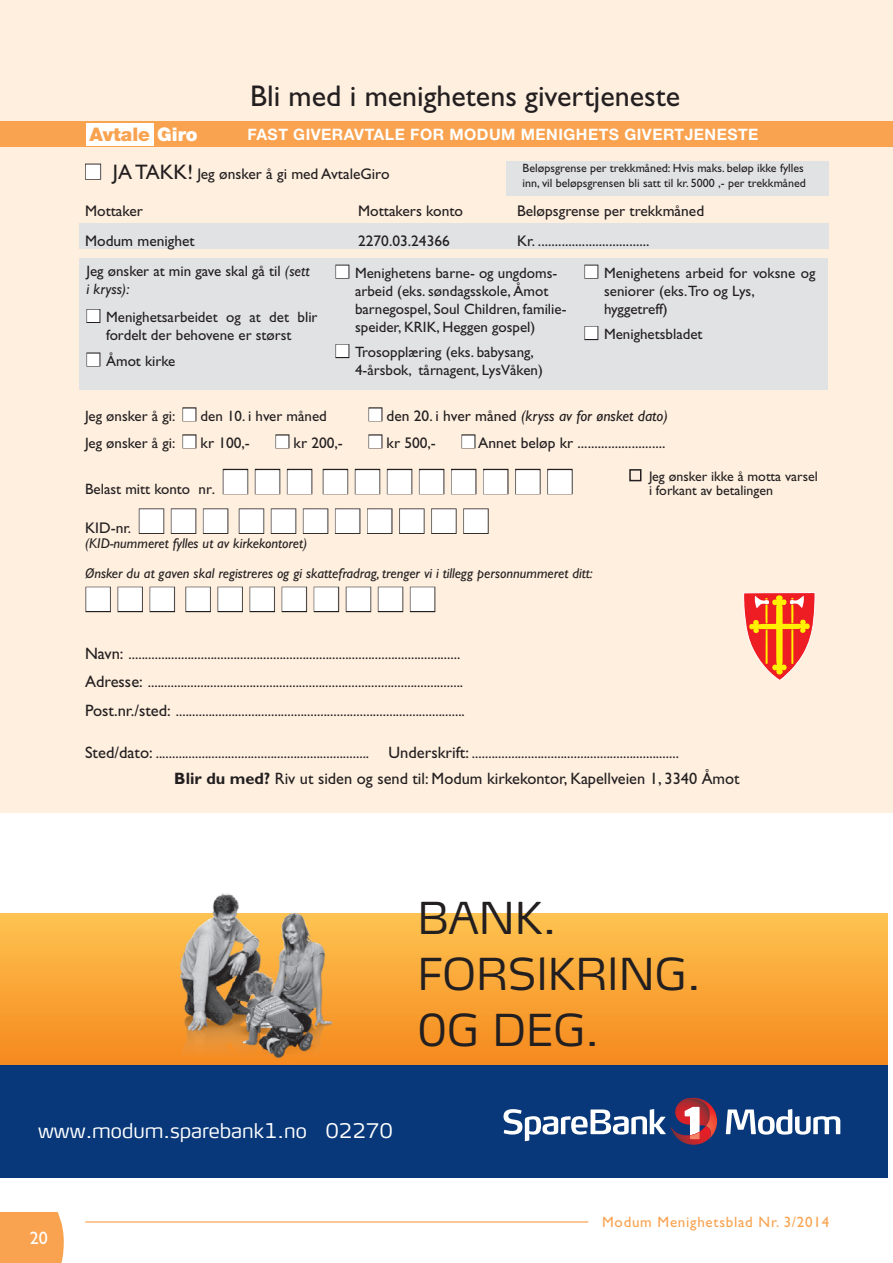
<style>
.page{position:relative;width:893px;height:1263px;background:#fff}
.page>*{position:absolute;margin:0;border:0;box-sizing:border-box;transform-origin:0 0}
.t1{font:300 43.5px/55.9px "Max TF";color:#231f20}
.t2{font:34.5px "Zapf Dingbats ITC";color:#fff}
.t3{font:30px "Gill Sans";color:#231f20}
.t4{font:300 19.95px "Max TF";color:#fff}
.t5{font:900 18.75px "Helvetica Neue";color:#f9a350}
.t6{font:18px "Gill Sans";color:#fff}
.t7{font:16.5px "Gill Sans";color:#231f20}
.t8{font:700 15.75px "Helvetica Neue";letter-spacing:.03em;color:#fff}
.t9{font:15.45px "Gill Sans";color:#231f20}
.t10{font:italic 15.45px "Gill Sans";color:#231f20}
.t11{font:15px/18px "Gill Sans";color:#231f20}
.t12{font:15px "Gill Sans";letter-spacing:.05em;color:#f9a350}
.t13{font:italic 14.25px/30.3px "Gill Sans";color:#231f20}
.t14{font:13.95px/14px "Gill Sans";color:#231f20}
.t15{font:12px/14.4px "Gill Sans";color:#231f20}
.s1{color:#fff}
.s2{font-size:21px}
.s3{font-style:italic}
.s4{font-style:normal}
.s5{font-size:15.45px}
.s6{font-size:16.5px}
.s7{font-weight:700}
</style>
<div class="page">
<div style="left:0;top:1212px;width:64px;height:51px;background:#f9a350"></div>
<hr style="left:86px;top:1221px;width:502px;height:1px;background:#f9a350">
<div style="left:0;top:0;width:893px;height:813px;background:#feefdf"></div>
<div style="left:0;top:1064px;width:888px;height:114px;background:#083879"></div>
<svg style="left:726px;top:1109px;width:114px;height:25px"></svg>
<svg style="left:503px;top:1097px;width:214px;height:48px"></svg>
<div style="left:0;top:914px;width:888px;height:150px;background:linear-gradient(to bottom,#fec350,#f5891e)"></div>
<img style="left:157px;top:893px;width:189px;height:171px">
<div style="left:79px;top:223px;width:749px;height:26px;background:#e1e2e4"></div>
<div style="left:506px;top:161px;width:323px;height:35px;background:#e1e2e4"></div>
<div style="left:85px;top:164px;width:16px;height:16px;border:2px solid #231f20"></div>
<div style="left:182px;top:407px;width:14px;height:14px;border:2px solid #231f20"></div>
<div style="left:368px;top:407px;width:14px;height:14px;border:2px solid #231f20"></div>
<div style="left:182px;top:434px;width:14px;height:14px;border:2px solid #231f20"></div>
<div style="left:275px;top:434px;width:14px;height:14px;border:2px solid #231f20"></div>
<div style="left:368px;top:434px;width:14px;height:14px;border:2px solid #231f20"></div>
<div style="left:461px;top:434px;width:14px;height:14px;border:2px solid #231f20"></div>
<div style="left:223px;top:469px;width:25px;height:25px;border:2px solid #231f20"></div>
<div style="left:255px;top:469px;width:25px;height:25px;border:2px solid #231f20"></div>
<div style="left:287px;top:469px;width:25px;height:25px;border:2px solid #231f20"></div>
<div style="left:323px;top:469px;width:25px;height:25px;border:2px solid #231f20"></div>
<div style="left:355px;top:469px;width:25px;height:25px;border:2px solid #231f20"></div>
<div style="left:387px;top:469px;width:25px;height:25px;border:2px solid #231f20"></div>
<div style="left:419px;top:469px;width:25px;height:25px;border:2px solid #231f20"></div>
<div style="left:451px;top:469px;width:25px;height:25px;border:2px solid #231f20"></div>
<div style="left:483px;top:469px;width:25px;height:25px;border:2px solid #231f20"></div>
<div style="left:515px;top:469px;width:26px;height:25px;border:2px solid #231f20"></div>
<div style="left:547px;top:469px;width:26px;height:25px;border:2px solid #231f20"></div>
<div style="left:139px;top:508px;width:25px;height:26px;border:2px solid #231f20"></div>
<div style="left:171px;top:508px;width:25px;height:26px;border:2px solid #231f20"></div>
<div style="left:203px;top:508px;width:25px;height:26px;border:2px solid #231f20"></div>
<div style="left:239px;top:508px;width:25px;height:26px;border:2px solid #231f20"></div>
<div style="left:271px;top:508px;width:25px;height:26px;border:2px solid #231f20"></div>
<div style="left:303px;top:508px;width:25px;height:26px;border:2px solid #231f20"></div>
<div style="left:335px;top:508px;width:25px;height:26px;border:2px solid #231f20"></div>
<div style="left:367px;top:508px;width:25px;height:26px;border:2px solid #231f20"></div>
<div style="left:399px;top:508px;width:25px;height:26px;border:2px solid #231f20"></div>
<div style="left:431px;top:508px;width:26px;height:26px;border:2px solid #231f20"></div>
<div style="left:463px;top:508px;width:26px;height:26px;border:2px solid #231f20"></div>
<div style="left:85px;top:587px;width:26px;height:25px;border:2px solid #231f20"></div>
<div style="left:118px;top:587px;width:25px;height:25px;border:2px solid #231f20"></div>
<div style="left:150px;top:587px;width:25px;height:25px;border:2px solid #231f20"></div>
<div style="left:185px;top:587px;width:26px;height:25px;border:2px solid #231f20"></div>
<div style="left:218px;top:587px;width:25px;height:25px;border:2px solid #231f20"></div>
<div style="left:250px;top:587px;width:25px;height:25px;border:2px solid #231f20"></div>
<div style="left:282px;top:587px;width:25px;height:25px;border:2px solid #231f20"></div>
<div style="left:314px;top:587px;width:25px;height:25px;border:2px solid #231f20"></div>
<div style="left:346px;top:587px;width:25px;height:25px;border:2px solid #231f20"></div>
<div style="left:378px;top:587px;width:25px;height:25px;border:2px solid #231f20"></div>
<div style="left:410px;top:587px;width:25px;height:25px;border:2px solid #231f20"></div>
<div style="left:629px;top:469px;width:12px;height:12px;border:2px solid #231f20"></div>
<div style="left:0;top:122px;width:893px;height:25px;background:#f9a350"></div>
<div style="left:86px;top:123px;width:68px;height:22px;background:#fff"></div>
<svg style="left:743px;top:592px;width:72px;height:89px"></svg>
<div style="left:79px;top:258px;width:748px;height:131px;background:#e1e2e4"></div>
<div style="left:86px;top:309px;width:14px;height:14px;border:2px solid #231f20"></div>
<div style="left:86px;top:352px;width:14px;height:14px;border:2px solid #231f20"></div>
<div style="left:335px;top:265px;width:14px;height:14px;border:2px solid #231f20"></div>
<div style="left:335px;top:344px;width:14px;height:14px;border:2px solid #231f20"></div>
<div style="left:584px;top:265px;width:14px;height:14px;border:2px solid #231f20"></div>
<div style="left:584px;top:326px;width:14px;height:14px;border:2px solid #231f20"></div>
<h3 class="t3" style="left:250px;top:79px;width:431px">Bli med i menighetens givertjeneste</h3>
<p class="t5" style="left:90px;top:123px;width:109px">Avtale <span class="s1">Giro</span></p>
<p class="t8" style="left:247px;top:125px;width:512px">FAST GIVERAVTALE FOR MODUM MENIGHETS GIVERTJENESTE</p>
<p class="t15" style="left:523px;top:161px;width:285px">Beløpsgrense per trekkmåned: Hvis maks. beløp ikke fylles inn, vil beløpsgrensen bli satt til kr. 5000 ,- per trekkmåned</p>
<p class="t9" style="left:85px;top:165px;width:306px"><span class="s1">■</span> <span class="s2">JA TAKK!</span> Jeg ønsker å gi med AvtaleGiro</p>
<p class="t9" style="left:85px;top:202px;width:59px">Mottaker</p>
<p class="t9" style="left:358px;top:202px;width:107px">Mottakers konto</p>
<p class="t9" style="left:517px;top:202px;width:189px">Beløpsgrense per trekkmåned</p>
<p class="t9" style="left:85px;top:232px;width:111px">Modum menighet</p>
<p class="t9" style="left:358px;top:232px;width:93px">2270.03.24366</p>
<p class="t9" style="left:517px;top:232px;width:134px">Kr. .................................</p>
<p class="t11" style="left:87px;top:262px;width:225px">Jeg ønsker at min gave skal gå til <span class="s3">(sett i kryss):</span></p>
<p class="t11" style="left:87px;top:308px;width:232px;text-align:center"><span class="s1">■</span> Menighetsarbeidet og at det blir fordelt der behovene er størst</p>
<p class="t11" style="left:87px;top:352px;width:90px"><span class="s1">■</span> Åmot kirke</p>
<p class="t11" style="left:355px;top:264px;width:213px;text-indent:-20px"><span class="s1">■</span> Menighetens barne- og ungdoms&shy;arbeid (eks. søndagsskole, Åmot barnegospel, Soul Children, familie&shy;speider, KRIK, Heggen gospel)</p>
<p class="t11" style="left:355px;top:343px;width:189px;text-indent:-20px"><span class="s1">■</span> Trosopplæring (eks. babysang,<br>4-årsbok, tårnagent, LysVåken)</p>
<p class="t11" style="left:604px;top:264px;width:213px;text-indent:-20px"><span class="s1">■</span> Menighetens arbeid for voksne og seniorer (eks.Tro og Lys, hyggetreff)</p>
<p class="t11" style="left:584px;top:325px;width:120px"><span class="s1">■</span> Menighetsbladet</p>
<p class="t11" style="left:85px;top:406px;width:243px">Jeg ønsker å gi: <span class="s1">■</span> den 10. i hver måned</p>
<p class="t10" style="left:369px;top:406px;width:301px"><span class="s1">■</span> <span class="s4">den 20. i hver måned</span> (kryss av for ønsket dato)</p>
<p class="t11" style="left:85px;top:433px;width:166px">Jeg ønsker å gi: <span class="s1">■</span> <span class="s5">kr 100,-</span></p>
<p class="t9" style="left:276px;top:433px;width:69px"><span class="s1">■</span> kr 200,-</p>
<p class="t9" style="left:369px;top:433px;width:69px"><span class="s1">■</span> kr 500,-</p>
<p class="t9" style="left:462px;top:433px;width:205px"><span class="s1">■</span> Annet beløp kr ..........................</p>
<p class="t11" style="left:85px;top:479px;width:132px">Belast mitt konto nr<span class="s5">.</span></p>
<h2 class="t2" style="left:222px;top:465px;width:352px">■■■ ■■■■■■■■</h2>
<p class="t14" style="left:649px;top:469px;width:170px">Jeg ønsker ikke å motta varsel i forkant av betalingen</p>
<h2 class="t2" style="left:138px;top:505px;width:352px">■■■ ■■■■■■■■</h2>
<p class="t13" style="left:85px;top:528px;width:509px">(KID-nummeret fylles ut av kirkekontoret)<br>Ønsker du at gaven skal registreres og gi skattefradrag, trenger vi i tillegg personnummeret ditt:</p>
<h2 class="t2" style="left:85px;top:583px;width:352px">■■■ ■■■■■■■■</h2>
<p class="t11" style="left:85px;top:639px;width:381px;line-height:28.8px"><span class="s6">Navn:</span> .....................................................................................................<br><span class="s6">Adresse:</span> ................................................................................................<br><span class="s6">Post.nr./sted:</span> ........................................................................................</p>
<p class="t11" style="left:85px;top:744px;width:595px"><span class="s6">Sted/dato:</span> ................................................................. <span class="s6">Underskrift:</span> ...............................................................</p>
<p class="t7" style="left:174px;top:769px;width:567px"><span class="s7">Blir du med?</span> Riv ut siden og send til: Modum kirkekontor, Kapellveien 1, 3340 Åmot</p>
<p class="t9" style="left:85px;top:519px;width:48px">KID-nr.</p>
<h1 class="t1" style="left:417px;top:889px;width:285px">BANK.<br>FORSIKRING.<br>0G DEG.</h1>
<h3 class="t4" style="left:38px;top:1118px;width:357px">www.modum.sparebank1.no 02270</h3>
<p class="t6" style="left:30px;top:1227px;width:19px">20</p>
<p class="t12" style="left:602px;top:1213px;width:229px">Modum Menighetsblad Nr. 3/2014</p>
</div>
